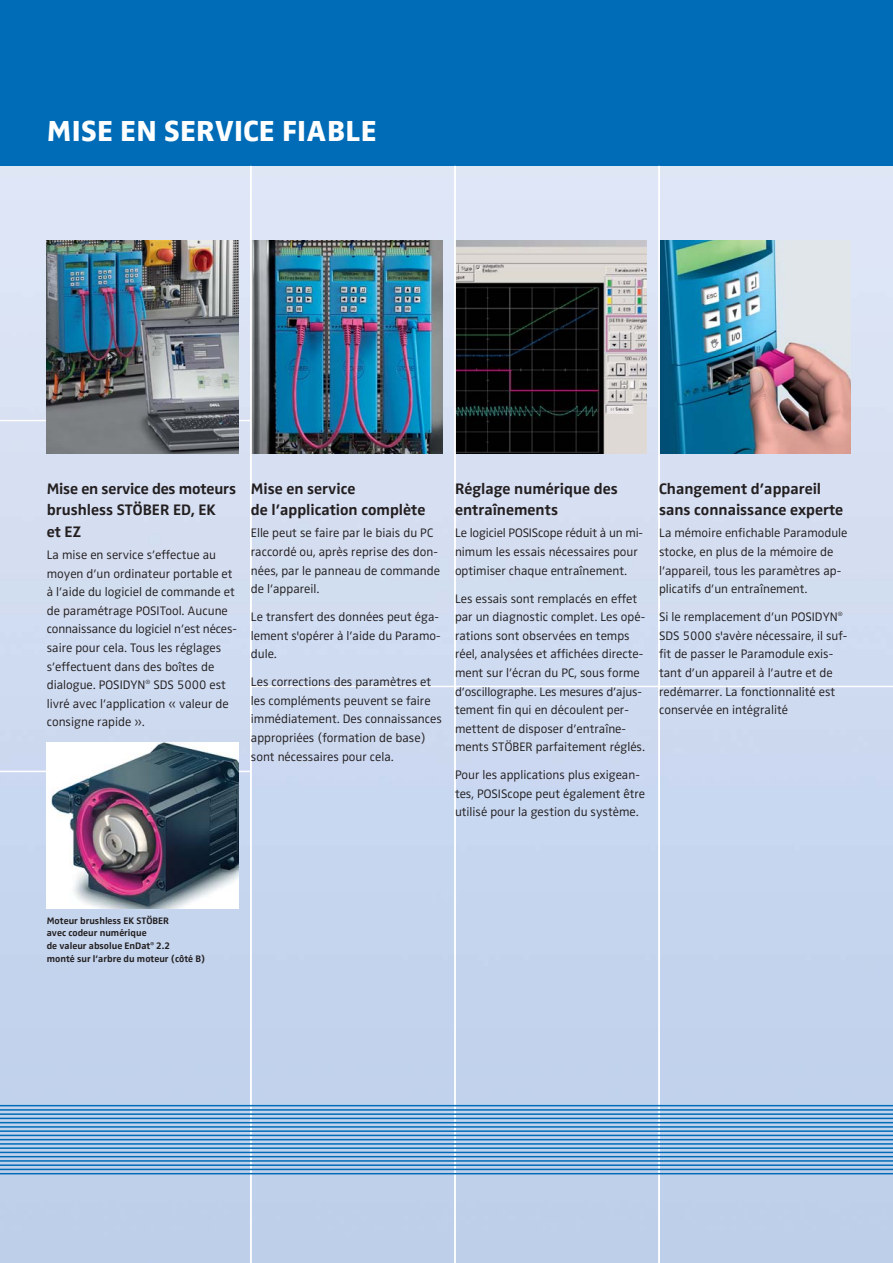
<style>
.page{position:relative;width:893px;height:1263px;background:#fff}
.page>*{position:absolute;margin:0;border:0;box-sizing:border-box;transform-origin:0 0}
.t1{font:800 30px "Zwo";letter-spacing:.01em;color:#fff}
.t2{font:700 15.75px/21.5px "Zwo";color:#231f20}
.t3{font:300 12.75px/18.6px "Zwo";color:#231f20}
.t4{font:700 9.75px/12.8px "Zwo";color:#231f20}
</style>
<div class="page">
<img style="left:0;top:166px;width:893px;height:1097px">
<img style="left:456px;top:240px;width:190px;height:214px">
<img style="left:252px;top:240px;width:190px;height:214px">
<img style="left:660px;top:240px;width:190px;height:214px">
<div style="left:0;top:0;width:893px;height:166px;background:#006cb7"></div>
<hr style="left:658px;top:166px;width:2px;height:1097px;background:#fff">
<hr style="left:454px;top:166px;width:2px;height:1097px;background:#fff">
<hr style="left:250px;top:166px;width:2px;height:1097px;background:#fff">
<hr style="left:0;top:420px;width:251px;height:1px;background:#fff">
<hr style="left:0;top:771px;width:251px;height:1px;background:#fff">
<hr style="left:0;top:1105px;width:893px;height:1px;background:#006cb7">
<hr style="left:0;top:1109px;width:893px;height:2px;background:#006cb7">
<hr style="left:0;top:1113px;width:893px;height:2px;background:#006cb7">
<hr style="left:0;top:1118px;width:893px;height:1px;background:#006cb7">
<hr style="left:0;top:1122px;width:893px;height:1px;background:#006cb7">
<hr style="left:0;top:1126px;width:893px;height:2px;background:#006cb7">
<hr style="left:0;top:1130px;width:893px;height:2px;background:#006cb7">
<hr style="left:0;top:1135px;width:893px;height:1px;background:#006cb7">
<hr style="left:0;top:1139px;width:893px;height:1px;background:#006cb7">
<hr style="left:0;top:1143px;width:893px;height:2px;background:#006cb7">
<hr style="left:0;top:1147px;width:893px;height:2px;background:#006cb7">
<hr style="left:0;top:1152px;width:893px;height:1px;background:#006cb7">
<hr style="left:0;top:1156px;width:893px;height:1px;background:#006cb7">
<hr style="left:0;top:1160px;width:893px;height:2px;background:#006cb7">
<hr style="left:0;top:1164px;width:893px;height:2px;background:#006cb7">
<hr style="left:0;top:1169px;width:893px;height:1px;background:#006cb7">
<hr style="left:0;top:1173px;width:893px;height:1px;background:#006cb7">
<img style="left:47px;top:742px;width:191px;height:167px">
<hr style="left:251px;top:686px;width:642px;height:1px;background:#fff">
<img style="left:47px;top:240px;width:191px;height:214px">
<h1 class="t1" style="left:47px;top:120px;width:331px">MISE EN SERVICE FIABLE</h1>
<p class="t2" style="left:47px;top:479px;width:191px">Mise en service des moteurs brushless STÖBER ED, EK<br>et EZ</p>
<p class="t3" style="left:47px;top:546px;width:192px">La mise en service s’effectue au moyen d’un ordinateur portable et à l’aide du logiciel de commande et de paramétrage POSITool. Aucune connaissance du logiciel n’est néces&shy;saire pour cela. Tous les réglages s’effectuent dans des boîtes de dialogue. POSIDYN<sup>®</sup> SDS 5000 est livré avec l’application « valeur de consigne rapide ».</p>
<p class="t2" style="left:251px;top:479px;width:176px">Mise en service<br>de l’application complète</p>
<p class="t3" style="left:251px;top:525px;width:191px">Elle peut se faire par le biais du PC raccordé ou, après reprise des don&shy;nées, par le panneau de commande de l’appareil.</p>
<p class="t3" style="left:251px;top:609px;width:191px">Le transfert des données peut éga&shy;lement s'opérer à l’aide du Paramo&shy;dule.</p>
<p class="t3" style="left:251px;top:674px;width:192px">Les corrections des paramètres et les compléments peuvent se faire immédiatement. Des connaissances appropriées (formation de base) sont nécessaires pour cela.</p>
<p class="t2" style="left:455px;top:479px;width:164px">Réglage numérique des entraînements</p>
<p class="t3" style="left:455px;top:525px;width:190px">Le logiciel POSIScope réduit à un mi&shy;nimum les essais nécessaires pour optimiser chaque entraînement.</p>
<p class="t3" style="left:455px;top:590px;width:192px">Les essais sont remplacés en effet par un diagnostic complet. Les opé&shy;rations sont observées en temps réel, analysées et affichées directe&shy;ment sur l’écran du PC, sous forme d’oscillographe. Les mesures d’ajus - tement fin qui en découlent per&shy;mettent de disposer d’entraîne&shy;ments STÖBER parfaitement réglés.</p>
<p class="t3" style="left:455px;top:767px;width:192px">Pour les applications plus exigean&shy;tes, POSIScope peut également être utilisé pour la gestion du système.</p>
<p class="t2" style="left:659px;top:479px;width:186px">Changement d’appareil sans connaissance experte</p>
<p class="t3" style="left:659px;top:525px;width:190px">La mémoire enfichable Paramodule stocke, en plus de la mémoire de l’appareil, tous les paramètres ap&shy;plicatifs d’un entraînement.</p>
<p class="t3" style="left:659px;top:609px;width:190px">Si le remplacement d’un POSIDYN<sup>®<br></sup>SDS 5000 s'avère nécessaire, il suf&shy;fit de passer le Paramodule exis - tant d’un appareil à l’autre et de redémarrer. La fonctionnalité est conservée en intégralité</p>
<p class="t4" style="left:47px;top:915px;width:160px">Moteur brushless EK STÖBER<br>avec codeur numérique<br>de valeur absolue EnDat<sup>®</sup> 2.2<br>monté sur l’arbre du moteur (côté B)</p>
</div>
